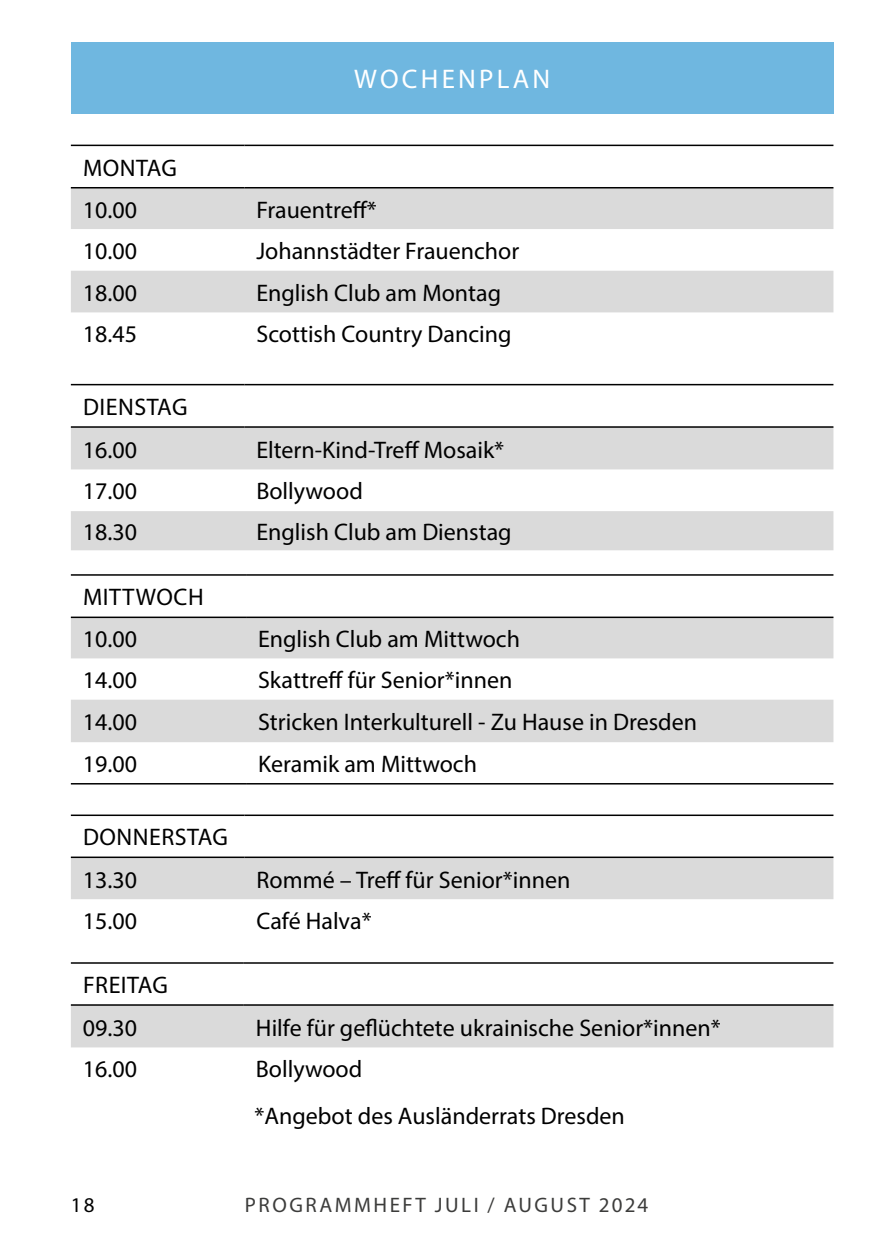
<style>
.page{position:relative;width:893px;height:1259px;background:#fff}
.page>*{position:absolute;margin:0;border:0;box-sizing:border-box;transform-origin:0 0}
.t1{font:27px "Myriad Pro";letter-spacing:.12em;color:#fff}
.t2{font:24px/42.3px "Myriad Pro";color:#000}
.t3{font:24px/42.9px "Myriad Pro";letter-spacing:.02em;color:#000}
.t4{font:21px "Myriad Pro";letter-spacing:.12em;color:#3c3c3b}
.t5{font:21px "Myriad Pro";color:#000}
</style>
<div class="page">
<div style="left:71px;top:43px;width:762px;height:71px;background:#6fb7e0"></div>
<svg style="left:71px;top:188px;width:762px;height:124px;fill:#dadada"></svg>
<hr style="left:71px;top:145px;width:173px;height:1px;background:#000">
<hr style="left:244px;top:145px;width:589px;height:1px;background:#000">
<hr style="left:71px;top:187px;width:173px;height:1px;background:#000">
<hr style="left:244px;top:187px;width:589px;height:1px;background:#000">
<svg style="left:71px;top:428px;width:762px;height:122px;fill:#dadada"></svg>
<hr style="left:71px;top:384px;width:173px;height:1px;background:#000">
<hr style="left:244px;top:384px;width:589px;height:1px;background:#000">
<hr style="left:71px;top:426px;width:173px;height:2px;background:#000">
<hr style="left:244px;top:426px;width:589px;height:2px;background:#000">
<svg style="left:71px;top:618px;width:762px;height:124px;fill:#dadada"></svg>
<hr style="left:71px;top:574px;width:175px;height:2px;background:#000">
<hr style="left:246px;top:574px;width:587px;height:2px;background:#000">
<hr style="left:71px;top:616px;width:175px;height:2px;background:#000">
<hr style="left:246px;top:616px;width:587px;height:2px;background:#000">
<hr style="left:71px;top:783px;width:175px;height:1px;background:#000">
<hr style="left:246px;top:783px;width:587px;height:1px;background:#000">
<div style="left:71px;top:858px;width:762px;height:41px;background:#dadada"></div>
<hr style="left:71px;top:814px;width:174px;height:2px;background:#000">
<hr style="left:245px;top:814px;width:588px;height:2px;background:#000">
<hr style="left:71px;top:856px;width:174px;height:2px;background:#000">
<hr style="left:245px;top:856px;width:588px;height:2px;background:#000">
<div style="left:71px;top:1005px;width:762px;height:42px;background:#dadada"></div>
<hr style="left:71px;top:962px;width:173px;height:1px;background:#000">
<hr style="left:244px;top:962px;width:589px;height:1px;background:#000">
<hr style="left:71px;top:1004px;width:173px;height:1px;background:#000">
<hr style="left:244px;top:1004px;width:589px;height:1px;background:#000">
<p class="t2" style="left:83px;top:146px;width:96px">MONTAG<br>10.00</p>
<p class="t1" style="left:354px;top:63px;width:198px">WOCHENPLAN</p>
<p class="t2" style="left:256px;top:188px;width:122px">Frauentreff*</p>
<p class="t2" style="left:83px;top:229px;width:56px">10.00</p>
<p class="t2" style="left:256px;top:229px;width:264px">Johannstädter Frauenchor</p>
<p class="t2" style="left:83px;top:271px;width:56px">18.00</p>
<p class="t2" style="left:256px;top:271px;width:246px">English Club am Montag</p>
<p class="t2" style="left:83px;top:312px;width:56px">18.45</p>
<p class="t2" style="left:256px;top:312px;width:257px">Scottish Country Dancing</p>
<p class="t3" style="left:83px;top:385px;width:106px">DIENSTAG<br>16.00</p>
<p class="t2" style="left:256px;top:428px;width:249px">Eltern-Kind-Treff Mosaik*</p>
<p class="t2" style="left:83px;top:470px;width:56px">17.00</p>
<p class="t2" style="left:256px;top:470px;width:108px">Bollywood</p>
<p class="t2" style="left:83px;top:510px;width:56px">18.30</p>
<p class="t2" style="left:256px;top:510px;width:257px">English Club am Dienstag</p>
<p class="t3" style="left:83px;top:576px;width:122px;line-height:42px">MITTWOCH<br>10.00</p>
<p class="t2" style="left:258px;top:617px;width:263px">English Club am Mittwoch</p>
<p class="t2" style="left:83px;top:658px;width:56px">14.00</p>
<p class="t2" style="left:258px;top:658px;width:256px">Skattreff für Senior*innen</p>
<p class="t2" style="left:83px;top:700px;width:56px">14.00</p>
<p class="t2" style="left:258px;top:700px;width:441px">Stricken Interkulturell - Zu Hause in Dresden</p>
<p class="t2" style="left:83px;top:742px;width:56px">19.00</p>
<p class="t2" style="left:258px;top:742px;width:220px">Keramik am Mittwoch</p>
<p class="t3" style="left:83px;top:815px;width:147px">DONNERSTAG<br>13.30</p>
<p class="t2" style="left:257px;top:858px;width:315px">Rommé – Treff für Senior*innen</p>
<p class="t2" style="left:83px;top:900px;width:56px">15.00</p>
<p class="t2" style="left:257px;top:900px;width:116px">Café Halva*</p>
<p class="t2" style="left:83px;top:963px;width:87px">FREITAG<br>09.30</p>
<p class="t2" style="left:256px;top:1006px;width:466px">Hilfe für geflüchtete ukrainische Senior*innen*</p>
<p class="t2" style="left:83px;top:1047px;width:56px">16.00</p>
<p class="t2" style="left:255px;top:1045px;width:372px;line-height:46.8px">Bollywood<br>*Angebot des Ausländerrats Dresden</p>
<p class="t5" style="left:71px;top:1192px;width:25px">18</p>
<p class="t4" style="left:245px;top:1192px;width:405px">PROGRAMMHEFT JULI / AUGUST 2024</p>
</div>
